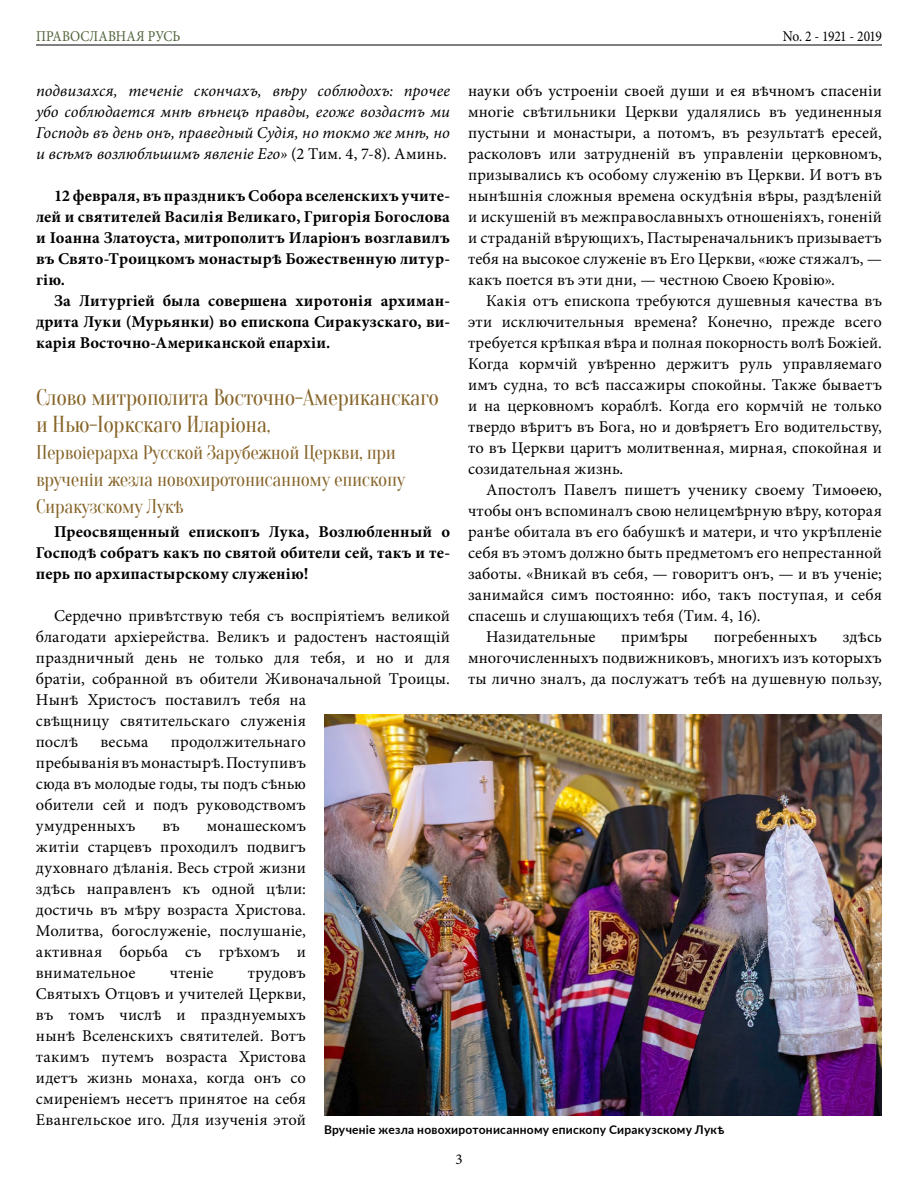
<style>
.page{position:relative;width:918px;height:1188px;background:#fff}
.page>*{position:absolute;margin:0;border:0;box-sizing:border-box;transform-origin:0 0}
.t1{font:22.5px/27px "Oranienbaum";letter-spacing:-.02em;color:#866429}
.t2{font:19.5px/27px "Oranienbaum";letter-spacing:-.02em;color:#866429}
.t3{font:16.5px/21px "Minion Pro";letter-spacing:.01em;color:#000;text-align:justify}
.t4{font:700 16.5px/21px "Minion Pro";letter-spacing:.015em;color:#000;text-align:justify}
.t5{font:italic 16.5px/21px "Minion Pro";color:#000;text-align:justify}
.t6{font:15px "Minion Pro";letter-spacing:.01em;color:#50633b;scale:.9 1}
.t7{font:15px "Minion Pro";letter-spacing:-.035em;color:#000;scale:.9 1}
.t8{font:15px "Minion Pro";letter-spacing:-.035em;color:#000}
.t9{font:700 12px "Lato";letter-spacing:.02em;color:#000}
.s1{font-style:normal}
.s2{font-size:19.5px}
</style>
<div class="page">
<img style="left:324px;top:714px;width:558px;height:401px">
<hr style="left:36px;top:45px;width:846px;height:1px;background:#000">
<p class="t6" style="left:36px;top:26px;width:162px">ПРАВОСЛАВНАЯ РУСЬ</p>
<p class="t7" style="left:783px;top:26px;width:112px">No. 2 - 1921 - 2019</p>
<p class="t5" style="left:36px;top:80px;width:416px">подвизахся, теченіе скончахъ, вѣру соблюдохъ: прочее убо соблюдается мнѣ вѣнецъ правды, егоже воздастъ ми Господь въ день онъ, праведный Судія, но токмо же мнѣ, но и всѣмъ возлюбльшимъ явленіе Его» <span class="s1">(2 Тим. 4, 7-8). Аминь.</span></p>
<p class="t4" style="left:36px;top:185px;width:416px;text-indent:18px">12 февраля, въ праздникъ Собора вселенскихъ учите&shy;лей и святителей Василія Великаго, Григорія Богослова и Iоанна Златоуста, митрополитъ Иларіонъ возглавилъ въ Свято-Троицкомъ монастырѣ Божественную литур&shy;гію.</p>
<p class="t4" style="left:36px;top:290px;width:416px;text-indent:18px">За Литургіей была совершена хиротонія архиман&shy;дрита Луки (Мурьянки) во епископа Сиракузскаго, ви&shy;карія Восточно-Американской епархіи.</p>
<h1 class="t1" style="left:36px;top:384px;width:405px">Слово митрополита Восточно-Американскаго и Нью-Iоркскаго Иларіона<span class="s2">,</span></h1>
<p class="t2" style="left:36px;top:439px;width:371px">Первоіерарха Русской Зарубежной Церкви, при врученіи жезла новохиротонисанному епископу<br>Сиракузскому Лукѣ</p>
<p class="t4" style="left:36px;top:521px;width:416px;text-indent:18px">Преосвященный епископъ Лука, Возлюбленный о Господѣ собратъ какъ по святой обители сей, такъ и те&shy;перь по архипастырскому служенію!</p>
<p class="t3" style="left:36px;top:605px;width:416px;text-align:left;text-indent:18px">Сердечно привѣтствую тебя съ воспріятіемъ великой благодати архіерейства. Великъ и радостенъ настоящій праздничный день не только для тебя, и но и для братіи, собранной въ обители Живоначальной Троицы.<br>Нынѣ Христосъ поставилъ тебя на<br>свѣщницу святительскаго служенія<br>послѣ</p>
<p class="t3" style="left:468px;top:80px;width:416px">науки объ устроеніи своей души и ея вѣчномъ спасеніи многіе свѣтильники Церкви удалялись въ уединенныя пустыни и монастыри, а потомъ, въ результатѣ ересей, расколовъ или затрудненій въ управленіи церковномъ, призывались къ особому служенію въ Церкви. И вотъ въ нынѣшнія сложныя времена оскудѣнія вѣры, раздѣленій и искушеній въ межправославныхъ отношеніяхъ, гоненій и страданій вѣрующихъ, Пастыреначальникъ призываетъ тебя на высокое служеніе въ Его Церкви, «юже стяжалъ, — какъ поется въ эти дни, — честною Своею Кровію».</p>
<p class="t3" style="left:468px;top:290px;width:416px;text-indent:18px">Какія отъ епископа требуются душевныя качества въ эти исключительныя времена? Конечно, прежде всего требуется крѣпкая вѣра и полная покорность волѣ Божіей.<br>Когда кормчій увѣренно держитъ руль управляемаго имъ судна, то всѣ пассажиры спокойны. Также бываетъ и на церковномъ кораблѣ. Когда его кормчій не только твердо вѣритъ въ Бога, но и довѣряетъ Его водительству, то въ Церкви царитъ молитвенная, мирная, спокойная и созидательная жизнь.</p>
<p class="t3" style="left:486px;top:479px;width:398px">Апостолъ Павелъ пишетъ ученику своему Тимоѳею,</p>
<p class="t3" style="left:468px;top:500px;width:415px">чтобы онъ вспоминалъ свою нелицемѣрную вѣру, которая</p>
<p class="t3" style="left:468px;top:521px;width:415px">ранѣе обитала въ его бабушкѣ и матери, и что укрѣпленіе</p>
<p class="t3" style="left:468px;top:542px;width:416px">себя въ этомъ должно быть предметомъ его непрестанной</p>
<p class="t3" style="left:468px;top:563px;width:415px">заботы. «Вникай въ себя, — говоритъ онъ, — и въ ученіе;</p>
<p class="t3" style="left:468px;top:584px;width:415px">занимайся симъ постоянно: ибо, такъ поступая, и себя</p>
<p class="t3" style="left:468px;top:605px;width:294px">спасешь и слушающихъ тебя (Тим. 4, 16).</p>
<p class="t3" style="left:486px;top:626px;width:111px">Назидательные</p>
<p class="t3" style="left:621px;top:626px;width:68px">примѣры</p>
<p class="t3" style="left:714px;top:626px;width:105px">погребенныхъ</p>
<p class="t3" style="left:468px;top:626px;width:416px;text-indent:375px">здѣсь многочисленныхъ подвижниковъ, многихъ изъ которыхъ ты лично зналъ, да послужатъ тебѣ на душевную пользу,</p>
<p class="t3" style="left:36px;top:731px;width:272px;text-indent:135px">продолжительнаго пребыванія въ монастырѣ. Поступивъ сюда въ молодые годы, ты подъ сѣнью обители сей и подъ руководствомъ умудренныхъ</p>
<p class="t3" style="left:100px;top:731px;width:50px">весьма</p>
<p class="t3" style="left:36px;top:815px;width:272px;text-indent:171px">монашескомъ житіи старцевъ проходилъ подвигъ духовнаго дѣланія. Весь строй жизни здѣсь направленъ къ одной цѣли: достичь въ мѣру возраста Христова.<br>Молитва, богослуженіе, послушаніе, активная борьба съ грѣхомъ и внимательное</p>
<p class="t3" style="left:162px;top:815px;width:19px">въ</p>
<p class="t3" style="left:170px;top:962px;width:45px">чтеніе</p>
<p class="t3" style="left:36px;top:962px;width:272px;text-indent:212px">трудовъ Святыхъ Отцовъ и учителей Церкви, въ томъ числѣ и празднуемыхъ нынѣ Вселенскихъ святителей. Вотъ такимъ путемъ возраста Христова идетъ жизнь монаха, когда онъ со смиреніемъ несетъ принятое на себя Евангельское иго. Для изученія этой</p>
<p class="t9" style="left:324px;top:1121px;width:402px">Врученіе жезла новохиротонисанному епископу Сиракузскому Лукѣ</p>
<p class="t8" style="left:455px;top:1149px;width:9px">3</p>
</div>
